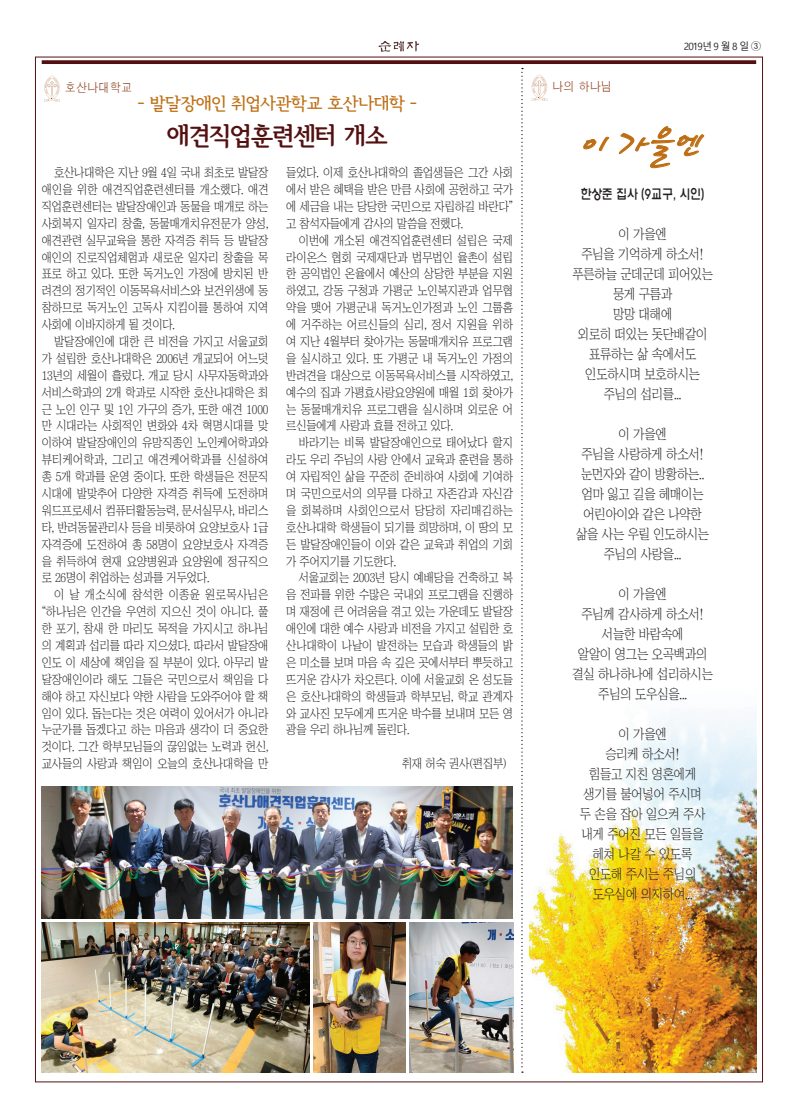
<style>
.page{position:relative;width:798px;height:1117px;background:#fff}
.page>*{position:absolute;margin:0;border:0;box-sizing:border-box;transform-origin:0 0}
.t1{font:45px "Haan Cja B";color:#bd6e13}
.t2{font:25px "Seoul Hangang EB";letter-spacing:-.025em;color:#531011}
.t3{font:17.5px "Seoul Hangang B";letter-spacing:-.025em;color:#bd6e13}
.t4{font:13.75px "Chosunilbo NM";letter-spacing:-.015em;color:#231f20;scale:.9 1}
.t5{font:13.75px "H Ywul M";letter-spacing:-.025em;color:#231f20;scale:.8 1}
.t6{font:12.5px/16.9px "Chosunilbo NM";letter-spacing:-.015em;color:#231f20;text-align:justify;scale:.9 1}
.t7{font:12.5px "H2 gtr M";color:#984c2c;scale:.9 1}
.t8{font:10px "Malgun Gothic";letter-spacing:-.1em;color:#231f20}
.s1{font-family:"H2 gtr M";font-size:11.25px}
</style>
<div class="page">
<img style="left:529px;top:717px;width:226px;height:355px">
<img style="left:380px;top:41px;width:39px;height:11px">
<svg style="left:42px;top:60px;width:713px;height:4px;background:#5e1f20"></svg>
<svg style="left:44px;top:75px;width:16px;height:27px"></svg>
<svg style="left:531px;top:75px;width:16px;height:26px"></svg>
<svg style="left:521px;top:68px;width:1px;height:1004px"></svg>
<svg style="left:583px;top:137px;width:26px;height:14px"></svg>
<svg style="left:618px;top:126px;width:86px;height:42px"></svg>
<img style="left:42px;top:786px;width:470px;height:132px">
<img style="left:42px;top:922px;width:267px;height:150px">
<img style="left:313px;top:922px;width:92px;height:150px">
<img style="left:409px;top:922px;width:104px;height:150px">
<p class="t8" style="left:683px;top:40px;width:79px">2019년 9 월 8 일 <span class="s1">③</span></p>
<p class="t7" style="left:65px;top:81px;width:76px">호산나대학교</p>
<p class="t7" style="left:552px;top:81px;width:68px">나의 하나님</p>
<p class="t1" style="left:580px;top:115px;width:125px">이 가을엔</p>
<p class="t3" style="left:137px;top:94px;width:281px">- 발달장애인 취업사관학교 호산나대학 -</p>
<p class="t2" style="left:167px;top:123px;width:222px">애견직업훈련센터 개소</p>
<p class="t6" style="left:42px;top:164px;width:253px;text-indent:12px">호산나대학은 지난 9월 4일 국내 최초로 발달장 애인을 위한 애견직업훈련센터를 개소했다. 애견 직업훈련센터는 발달장애인과 동물을 매개로 하는 사회복지 일자리 창출, 동물매개치유전문가 양성, 애견관련 실무교육을 통한 자격증 취득 등 발달장 애인의 진로직업체험과 새로운 일자리 창출을 목 표로 하고 있다. 또한 독거노인 가정에 방치된 반 려견의 정기적인 이동목욕서비스와 보건위생에 동 참하므로 독거노인 고독사 지킴이를 통하여 지역 사회에 이바지하게 될 것이다.</p>
<p class="t6" style="left:42px;top:333px;width:253px;text-indent:12px">발달장애인에 대한 큰 비전을 가지고 서울교회 가 설립한 호산나대학은 2006년 개교되어 어느덧 13년의 세월이 흘렀다. 개교 당시 사무자동학과와 서비스학과의 2개 학과로 시작한 호산나대학은 최 근 노인 인구 및 1인 가구의 증가, 또한 애견 1000 만 시대라는 사회적인 변화와 4차 혁명시대를 맞 이하여 발달장애인의 유망직종인 노인케어학과와 뷰티케어학과, 그리고 애견케어학과를 신설하여 총 5개 학과를 운영 중이다. 또한 학생들은 전문직 시대에 발맞추어 다양한 자격증 취득에 도전하며 워드프로세서 컴퓨터활동능력, 문서실무사, 바리스 타, 반려동물관리사 등을 비롯하여 요양보호사 1급 자격증에 도전하여 총 58명이 요양보호사 자격증 을 취득하여 현재 요양병원과 요양원에 정규직으 로 26명이 취업하는 성과를 거두었다.</p>
<p class="t6" style="left:42px;top:586px;width:253px;text-indent:12px">이 날 개소식에 참석한 이종윤 원로목사님은 “하나님은 인간을 우연히 지으신 것이 아니다. 풀 한 포기, 참새 한 마리도 목적을 가지시고 하나님 의 계획과 섭리를 따라 지으셨다. 따라서 발달장애 인도 이 세상에 책임을 질 부분이 있다. 아무리 발 달장애인이라 해도 그들은 국민으로서 책임을 다 해야 하고 자신보다 약한 사람을 도와주어야 할 책 임이 있다. 돕는다는 것은 여력이 있어서가 아니라 누군가를 돕겠다고 하는 마음과 생각이 더 중요한 것이다. 그간 학부모님들의 끊임없는 노력과 헌신, 교사들의 사랑과 책임이 오늘의 호산나대학을 만</p>
<p class="t6" style="left:286px;top:164px;width:253px">들었다. 이제 호산나대학의 졸업생들은 그간 사회 에서 받은 혜택을 받은 만큼 사회에 공헌하고 국가 에 세금을 내는 당당한 국민으로 자립하길 바란다” 고 참석자들에게 감사의 말씀을 전했다.</p>
<p class="t6" style="left:286px;top:232px;width:253px;text-indent:12px">이번에 개소된 애견직업훈련센터 설립은 국제 라이온스 협회 국제재단과 법무법인 율촌이 설립 한 공익법인 온율에서 예산의 상당한 부분을 지원 하였고, 강동 구청과 가평군 노인복지관과 업무협 약을 맺어 가평군내 독거노인가정과 노인 그룹홈 에 거주하는 어르신들의 심리, 정서 지원을 위하 여 지난 4월부터 찾아가는 동물매개치유 프로그램 을 실시하고 있다. 또 가평군 내 독거노인 가정의 반려견을 대상으로 이동목욕서비스를 시작하였고, 예수의 집과 가평효사랑요양원에 매월 1회 찾아가 는 동물매개치유 프로그램을 실시하며 외로운 어 르신들에게 사랑과 효를 전하고 있다.</p>
<p class="t6" style="left:286px;top:434px;width:253px;text-indent:12px">바라기는 비록 발달장애인으로 태어났다 할지 라도 우리 주님의 사랑 안에서 교육과 훈련을 통하 여 자립적인 삶을 꾸준히 준비하여 사회에 기여하 며 국민으로서의 의무를 다하고 자존감과 자신감 을 회복하며 사회인으로서 당당히 자리매김하는 호산나대학 학생들이 되기를 희망하며, 이 땅의 모 든 발달장애인들이 이와 같은 교육과 취업의 기회 가 주어지기를 기도한다.</p>
<p class="t6" style="left:286px;top:569px;width:253px;text-indent:12px">서울교회는 2003년 당시 예배당을 건축하고 복 음 전파를 위한 수많은 국내외 프로그램을 진행하 며 재정에 큰 어려움을 겪고 있는 가운데도 발달장 애인에 대한 예수 사랑과 비전을 가지고 설립한 호 산나대학이 나날이 발전하는 모습과 학생들의 밝 은 미소를 보며 마음 속 깊은 곳에서부터 뿌듯하고 뜨거운 감사가 차오른다. 이에 서울교회 온 성도들 은 호산나대학의 학생들과 학부모님, 학교 관계자 와 교사진 모두에게 뜨거운 박수를 보내며 모든 영 광을 우리 하나님께 돌린다.</p>
<p class="t6" style="left:402px;top:755px;width:118px">취재 허숙 권사(편집부)</p>
<p class="t5" style="left:580px;top:187px;width:157px">한상준 집사 (9교구, 시인)</p>
<p class="t4" style="left:618px;top:227px;width:55px">이 가을엔</p>
<p class="t4" style="left:581px;top:247px;width:138px">주님을 기억하게 하소서!</p>
<p class="t4" style="left:572px;top:267px;width:158px">푸른하늘 군데군데 피어있는</p>
<p class="t4" style="left:612px;top:287px;width:67px">뭉게 구름과</p>
<p class="t4" style="left:612px;top:307px;width:67px">망망 대해에</p>
<p class="t4" style="left:577px;top:327px;width:145px">외로히 떠있는 돗단배같이</p>
<p class="t4" style="left:588px;top:347px;width:121px">표류하는 삶 속에서도</p>
<p class="t4" style="left:585px;top:367px;width:129px">인도하시며 보호하시는</p>
<p class="t4" style="left:603px;top:387px;width:88px">주님의 섭리를...</p>
<p class="t4" style="left:618px;top:427px;width:55px">이 가을엔</p>
<p class="t4" style="left:581px;top:447px;width:138px">주님을 사랑하게 하소서!</p>
<p class="t4" style="left:580px;top:467px;width:138px">눈먼자와 같이 방황하는..</p>
<p class="t4" style="left:581px;top:487px;width:137px">엄마 잃고 길을 헤매이는</p>
<p class="t4" style="left:583px;top:507px;width:133px">어린아이와 같은 나약한</p>
<p class="t4" style="left:576px;top:527px;width:149px">삶을 사는 우릴 인도하시는</p>
<p class="t4" style="left:603px;top:547px;width:88px">주님의 사랑을...</p>
<p class="t4" style="left:618px;top:587px;width:55px">이 가을엔</p>
<p class="t4" style="left:581px;top:607px;width:138px">주님께 감사하게 하소서!</p>
<p class="t4" style="left:601px;top:627px;width:92px">서늘한 바람속에</p>
<p class="t4" style="left:577px;top:647px;width:145px">알알이 영그는 오곡백과의</p>
<p class="t4" style="left:572px;top:667px;width:158px">결실 하나하나에 섭리하시는</p>
<p class="t4" style="left:598px;top:687px;width:100px">주님의 도우심을...</p>
<p class="t4" style="left:618px;top:727px;width:55px">이 가을엔</p>
<p class="t4" style="left:605px;top:747px;width:84px">승리케 하소서!</p>
<p class="t4" style="left:588px;top:767px;width:121px">힘들고 지친 영혼에게</p>
<p class="t4" style="left:583px;top:787px;width:133px">생기를 불어넣어 주시며</p>
<p class="t4" style="left:579px;top:807px;width:141px">두 손을 잡아 일으켜 주사</p>
<p class="t4" style="left:581px;top:827px;width:137px">내게 주어진 모든 일들을</p>
<p class="t4" style="left:592px;top:847px;width:112px">헤쳐 나갈 수 있도록</p>
<p class="t4" style="left:588px;top:867px;width:121px">인도해 주시는 주님의</p>
<p class="t4" style="left:592px;top:887px;width:112px">도우심에 의지하여...</p>
</div>
